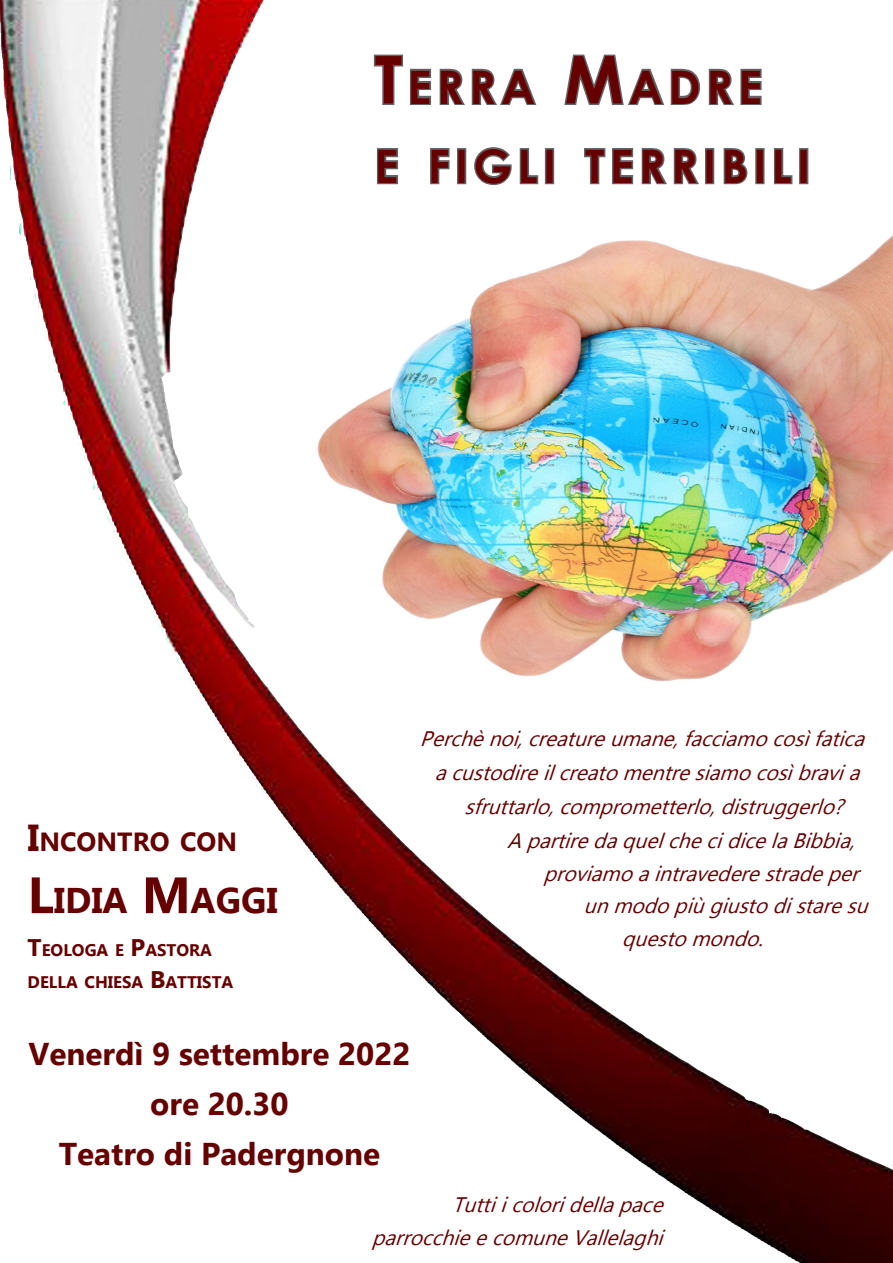
<style>
.page{position:relative;width:893px;height:1263px;background:#fff}
.page>*{position:absolute;margin:0;border:0;box-sizing:border-box;transform-origin:0 0}
.t1{font:700 46.2px "Century Gothic";letter-spacing:.115em;color:#600}
.t2{font:700 35.7px "Gadugi";color:#600}
.t3{font:700 31.5px "Gadugi";color:#600}
.t4{font:700 26.25px "Gadugi";color:#600}
.t5{font:italic 21px "Gadugi";color:#600}
.t6{font:700 16.8px "Gadugi";color:#600}
.s1{font-size:66px}
.s2{font-size:37.5px}
.s3{font-size:51px}
.s4{font-size:24px}
</style>
<div class="page">
<img style="left:0;top:0;width:893px;height:1263px">
<img style="left:313px;top:235px;width:580px;height:448px">
<svg style="left:372px;top:53px;width:166px;height:54px"></svg>
<svg style="left:563px;top:53px;width:200px;height:54px"></svg>
<svg style="left:375px;top:147px;width:25px;height:39px"></svg>
<svg style="left:429px;top:147px;width:22px;height:39px"></svg>
<div style="left:457px;top:148px;width:9px;height:36px;border:3px solid #636366"></div>
<svg style="left:473px;top:146px;width:67px;height:41px"></svg>
<div style="left:545px;top:148px;width:9px;height:36px;border:3px solid #636366"></div>
<svg style="left:582px;top:146px;width:120px;height:40px"></svg>
<div style="left:705px;top:148px;width:9px;height:36px;border:3px solid #636366"></div>
<svg style="left:722px;top:146px;width:28px;height:40px"></svg>
<div style="left:755px;top:148px;width:10px;height:36px;border:3px solid #636366"></div>
<svg style="left:772px;top:147px;width:22px;height:39px"></svg>
<div style="left:799px;top:148px;width:9px;height:36px;border:3px solid #636366"></div>
<p class="t1" style="left:375px;top:52px;width:389px"><span class="s1">T</span>ERRA <span class="s1">M</span>ADRE</p>
<p class="t1" style="left:375px;top:131px;width:437px">E FIGLI TERRIBILI</p>
<p class="t4" style="left:28px;top:826px;width:211px"><span class="s2">I</span>NCONTRO CON</p>
<p class="t2" style="left:28px;top:879px;width:250px"><span class="s3">L</span>IDIA <span class="s3">M</span>AGGI</p>
<p class="t6" style="left:28px;top:940px;width:186px"><span class="s4">T</span>EOLOGA E <span class="s4">P</span>ASTORA</p>
<p class="t6" style="left:28px;top:972px;width:207px">DELLA CHIESA <span class="s4">B</span>ATTISTA</p>
<p class="t5" style="left:420px;top:725px;width:453px">Perchènoi,creatureumane,facciamocosìfatica</p>
<p class="t5" style="left:435px;top:760px;width:434px">acustodireilcreatomentresiamocosìbravia</p>
<p class="t5" style="left:465px;top:794px;width:388px">sfruttarlo,comprometterlo,distruggerlo?</p>
<p class="t5" style="left:507px;top:828px;width:357px">ApartiredaquelchecidicelaBibbia,</p>
<p class="t5" style="left:543px;top:860px;width:324px">proviamoaintravederestradeper</p>
<p class="t5" style="left:584px;top:892px;width:293px">unmodopiùgiustodistaresu</p>
<p class="t5" style="left:622px;top:925px;width:150px">questomondo.</p>
<p class="t3" style="left:28px;top:1035px;width:384px">Venerdì 9 settembre 2022</p>
<p class="t3" style="left:150px;top:1085px;width:140px">ore 20.30</p>
<p class="t3" style="left:59px;top:1134px;width:323px">Teatro di Padergnone</p>
<p class="t5" style="left:452px;top:1192px;width:220px">Tuttiicoloridellapace</p>
<p class="t5" style="left:372px;top:1225px;width:300px">parrocchieecomuneVallelaghi</p>
</div>
